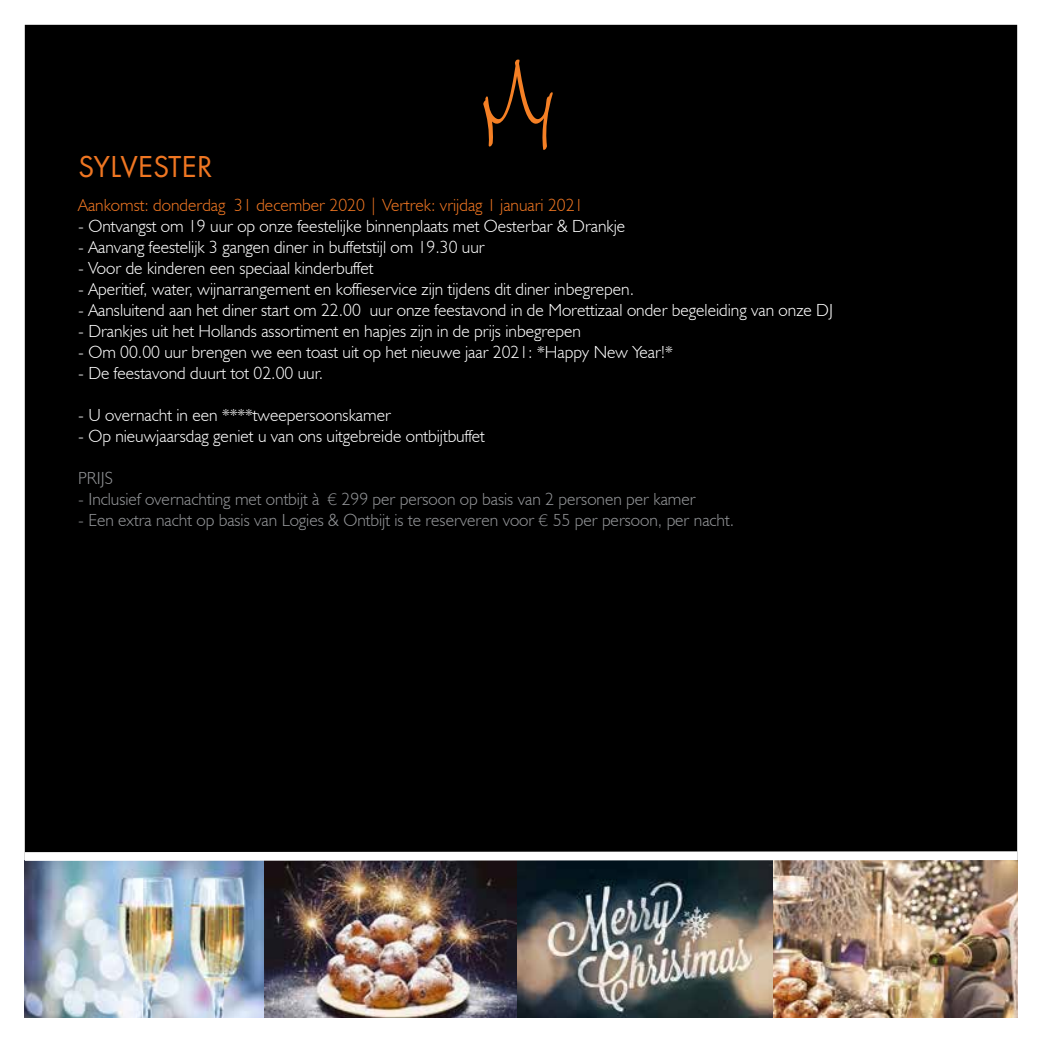
<style>
.page{position:relative;width:1042px;height:1042px;background:#fff}
.page>*{position:absolute;margin:0;border:0;box-sizing:border-box;transform-origin:0 0}
.t1{font:31.5px "Futura New";color:#ef7622}
.t2{font:300 17.5px "Humanist 521 BT";color:#fff}
.t3{font:300 17.5px "Humanist 521 BT";color:#939598}
.t4{font:300 17.5px "Humanist 521 BT";color:#ef7622}
.s1{font-family:"Futura New"}
</style>
<div class="page">
<div style="left:26px;top:26px;width:990px;height:990px;background:#000"></div>
<img style="left:25px;top:865px;width:992px;height:152px">
<svg style="left:483px;top:60px;width:70px;height:90px"></svg>
<svg style="left:24px;top:847px;width:994px;height:18px"></svg>
<h1 class="t1" style="left:78px;top:147px;width:136px">SYLVESTER</h1>
<p class="t4" style="left:78px;top:194px;width:507px">Aankomst: donderdag 31 december 2020 | Vertrek: vrijdag 1 januari 2021</p>
<p class="t2" style="left:78px;top:215px;width:549px">- Ontvangst om 19 uur op onze feestelijke binnenplaats met Oesterbar &amp; Drankje</p>
<p class="t2" style="left:78px;top:236px;width:408px">- Aanvang feestelijk 3 gangen diner in buffetstijl om 19.30 uur</p>
<p class="t2" style="left:78px;top:257px;width:297px">- Voor de kinderen een speciaal kinderbuffet</p>
<p class="t2" style="left:78px;top:278px;width:557px">- Aperitief, water, wijnarrangement en koffieservice zijn tijdens dit diner inbegrepen.</p>
<p class="t2" style="left:78px;top:299px;width:756px">- Aansluitend aan het diner start om 22.00 uur onze feestavond in de Morettizaal onder begeleiding van onze DJ</p>
<p class="t2" style="left:78px;top:320px;width:504px">- Drankjes uit het Hollands assortiment en hapjes zijn in de prijs inbegrepen</p>
<p class="t2" style="left:78px;top:341px;width:596px">- Om 00.00 uur brengen we een toast uit op het nieuwe jaar 2021: *Happy New Year!*</p>
<p class="t2" style="left:78px;top:362px;width:246px">- De feestavond duurt tot 02.00 uur.</p>
<p class="t2" style="left:78px;top:404px;width:314px">- U overnacht in een ****tweepersoonskamer</p>
<p class="t2" style="left:78px;top:425px;width:408px">- Op nieuwjaarsdag geniet u van ons uitgebreide ontbijtbuffet</p>
<p class="t3" style="left:78px;top:467px;width:36px">PRIJS</p>
<p class="t3" style="left:78px;top:488px;width:619px">- Inclusief overnachting met ontbijt à <span class="s1">€</span> 299 per persoon op basis van 2 personen per kamer</p>
<p class="t3" style="left:78px;top:509px;width:657px">- Een extra nacht op basis van Logies &amp; Ontbijt is te reserveren voor <span class="s1">€</span> 55 per persoon, per nacht.</p>
</div>
